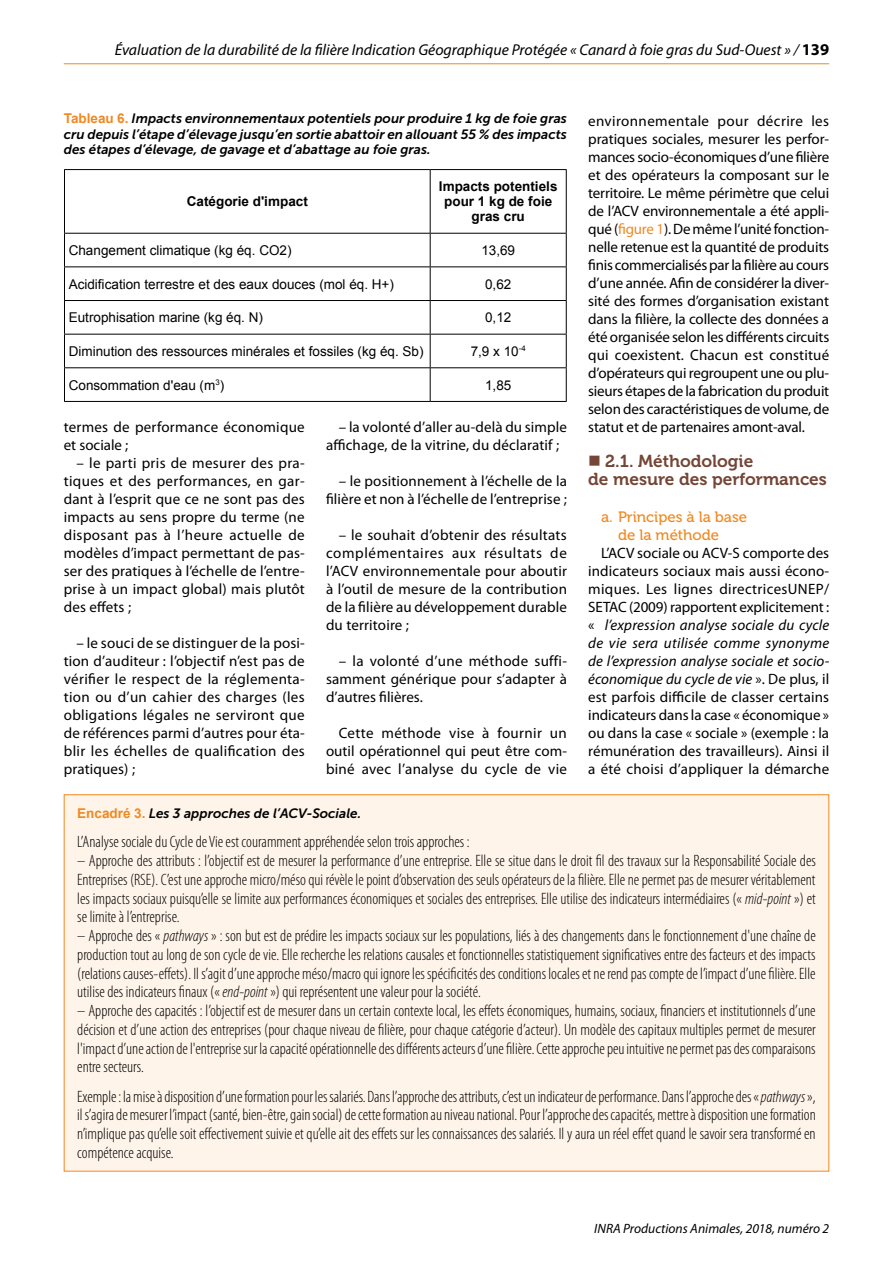
<style>
.page{position:relative;width:893px;height:1263px;background:#fff}
.page>*{position:absolute;margin:0;border:0;box-sizing:border-box;transform-origin:0 0}
.t1{font:17.25px/18px "Museo 700";color:#754636}
.t2{font:300 condensed 16.5px/18.8px "Myriad Pro";color:#000;text-align:justify}
.t3{font:italic 15.75px "Myriad Pro";color:#000}
.t4{font:15px/18px "Myriad Pro";letter-spacing:.01em;color:#000;text-align:justify}
.t5{font:15px/18px "Museo 500";color:#f18922}
.t6{font:italic 13.5px/15.8px "Museo Sans 700";color:#000;text-align:justify}
.t7{font:13.5px "Arial";color:#000}
.t8{font:700 13.5px/15px "Arial";color:#000;text-align:center}
.t9{font:italic 13.5px "Myriad Pro";color:#000}
.s1{font-weight:700;font-style:normal;font-size:16.5px}
.s2{font-family:"Arial";font-weight:700;font-style:normal;color:#f18922}
.s3{color:#f18922}
.s4{font-style:italic}
</style>
<div class="page">
<hr style="left:64px;top:63px;width:765px;height:1px;background:#f18922">
<hr style="left:430px;top:170px;width:1px;height:63px;background:#000">
<hr style="left:430px;top:234px;width:1px;height:32px;background:#000">
<hr style="left:64px;top:266px;width:366px;height:1px;background:#000">
<hr style="left:430px;top:266px;width:137px;height:1px;background:#000">
<hr style="left:430px;top:267px;width:1px;height:33px;background:#000">
<hr style="left:64px;top:300px;width:366px;height:1px;background:#000">
<hr style="left:430px;top:300px;width:137px;height:1px;background:#000">
<hr style="left:430px;top:301px;width:1px;height:33px;background:#000">
<hr style="left:64px;top:334px;width:366px;height:1px;background:#000">
<hr style="left:430px;top:334px;width:137px;height:1px;background:#000">
<hr style="left:430px;top:334px;width:1px;height:33px;background:#000">
<hr style="left:64px;top:367px;width:366px;height:1px;background:#000">
<hr style="left:430px;top:367px;width:137px;height:1px;background:#000">
<hr style="left:430px;top:368px;width:1px;height:33px;background:#000">
<hr style="left:64px;top:234px;width:1px;height:32px;background:#000">
<hr style="left:566px;top:234px;width:1px;height:32px;background:#000">
<hr style="left:64px;top:267px;width:1px;height:33px;background:#000">
<hr style="left:566px;top:267px;width:1px;height:33px;background:#000">
<hr style="left:64px;top:301px;width:1px;height:33px;background:#000">
<hr style="left:566px;top:301px;width:1px;height:33px;background:#000">
<hr style="left:64px;top:334px;width:1px;height:33px;background:#000">
<hr style="left:566px;top:334px;width:1px;height:33px;background:#000">
<hr style="left:64px;top:368px;width:1px;height:33px;background:#000">
<hr style="left:566px;top:368px;width:1px;height:33px;background:#000">
<hr style="left:64px;top:401px;width:366px;height:1px;background:#000">
<hr style="left:430px;top:401px;width:137px;height:1px;background:#000">
<hr style="left:64px;top:169px;width:366px;height:1px;background:#000">
<hr style="left:64px;top:170px;width:1px;height:63px;background:#000">
<hr style="left:430px;top:169px;width:137px;height:1px;background:#000">
<hr style="left:566px;top:170px;width:1px;height:63px;background:#000">
<hr style="left:64px;top:233px;width:366px;height:1px;background:#000">
<hr style="left:430px;top:233px;width:137px;height:1px;background:#000">
<div style="left:64px;top:795px;width:765px;height:376px;background:#fef4ea"></div>
<p class="t3" style="left:115px;top:41px;width:716px">Évaluation de la durabilité de la filière Indication Géographique Protégée « Canard à foie gras du Sud-Ouest » / <span class="s1">139</span></p>
<p class="t6" style="left:64px;top:110px;width:505px"><span class="s2">Tableau 6.</span> Impacts environnementaux potentiels pour produire 1 kg de foie gras cru depuis l’étape d’élevage jusqu’en sortie abattoir en allouant 55 % des impacts des étapes d’élevage, de gavage et d’abattage au foie gras.</p>
<p class="t8" style="left:187px;top:194px;width:122px">Catégorie d'impact</p>
<p class="t8" style="left:439px;top:179px;width:120px">Impacts potentiels pour 1 kg de foie gras cru</p>
<p class="t7" style="left:69px;top:241px;width:224px">Changement climatique (kg éq. CO2)</p>
<p class="t7" style="left:481px;top:241px;width:35px">13,69</p>
<p class="t7" style="left:69px;top:275px;width:327px">Acidification terrestre et des eaux douces (mol éq. H+)</p>
<p class="t7" style="left:485px;top:275px;width:28px">0,62</p>
<p class="t7" style="left:69px;top:309px;width:196px">Eutrophisation marine (kg éq. N)</p>
<p class="t7" style="left:485px;top:309px;width:28px">0,12</p>
<p class="t7" style="left:69px;top:342px;width:356px">Diminution des ressources minérales et fossiles (kg éq. Sb)</p>
<p class="t7" style="left:471px;top:342px;width:57px">7,9 x 10<sup>-4</sup></p>
<p class="t7" style="left:69px;top:376px;width:157px">Consommation d'eau (m<sup>3</sup>)</p>
<p class="t7" style="left:485px;top:376px;width:28px">1,85</p>
<p class="t4" style="left:64px;top:418px;width:242px">termes de performance économique et sociale ;</p>
<p class="t4" style="left:64px;top:454px;width:243px;text-indent:13px">– le parti pris de mesurer des pra&shy;tiques et des performances, en gar&shy;dant à l’esprit que ce ne sont pas des impacts au sens propre du terme (ne disposant pas à l’heure actuelle de modèles d’impact permettant de pas&shy;ser des pratiques à l’échelle de l’entre&shy;prise à un impact global) mais plutôt des effets ;</p>
<p class="t4" style="left:64px;top:634px;width:243px;text-indent:13px">– le souci de se distinguer de la posi&shy;tion d’auditeur : l’objectif n’est pas de vérifier le respect de la réglementa&shy;tion ou d’un cahier des charges (les obligations légales ne serviront que de références parmi d’autres pour éta&shy;blir les échelles de qualification des pratiques) ;</p>
<p class="t4" style="left:326px;top:418px;width:242px;text-indent:13px">– la volonté d’aller au-delà du simple affichage, de la vitrine, du déclaratif ;</p>
<p class="t4" style="left:326px;top:472px;width:242px;text-align:right">– le positionnement à l’échelle de la filière et non à l’échelle de l’entreprise ;</p>
<p class="t4" style="left:326px;top:526px;width:243px;text-indent:13px">– le souhait d’obtenir des résultats complémentaires aux résultats de l’ACV environnementale pour aboutir à l’outil de mesure de la contribution de la filière au développement durable du territoire ;</p>
<p class="t4" style="left:326px;top:652px;width:242px;text-indent:13px">– la volonté d’une méthode suffi&shy;samment générique pour s’adapter à d’autres filières.</p>
<p class="t4" style="left:326px;top:724px;width:242px;text-indent:13px">Cette méthode vise à fournir un outil opérationnel qui peut être com&shy;biné avec l’analyse du cycle de vie</p>
<p class="t4" style="left:588px;top:112px;width:243px">environnementale pour décrire les pratiques sociales, mesurer les perfor&shy;mances socio-économiques d’une filière et des opérateurs la composant sur le territoire. Le même périmètre que celui de l’ACV environnementale a été appli&shy;qué (<span class="s3">figure 1</span>). De même l’unité fonction&shy;nelle retenue est la quantité de produits finis commercialisés par la filière au cours d’une année. Afin de considérer la diver&shy;sité des formes d’organisation existant dans la filière, la collecte des données a été organisée selon les différents circuits qui coexistent. Chacun est constitué d’opérateurs qui regroupent une ou plu&shy;sieurs étapes de la fabrication du produit selon des caractéristiques de volume, de statut et de partenaires amont-aval.</p>
<p class="t1" style="left:588px;top:452px;width:240px;text-indent:17px">2.1. Méthodologie<br>de mesure des performances</p>
<p class="t5" style="left:618px;top:508px;width:131px;text-indent:-17px">a. Principes à la base de la méthode</p>
<p class="t4" style="left:588px;top:544px;width:243px;text-indent:13px">L’ACV sociale ou ACV-S comporte des indicateurs sociaux mais aussi écono&shy;miques. Les lignes directricesUNEP/ SETAC (2009) rapportent explicitement : « <span class="s4">l’expression analyse sociale du cycle de vie sera utilisée comme synonyme de l’expression analyse sociale et socio&shy;économique du cycle de vie</span> ». De plus, il est parfois difficile de classer certains indicateurs dans la case « économique » ou dans la case « sociale » (exemple : la rémunération des travailleurs). Ainsi il a été choisi d’appliquer la démarche</p>
<p class="t6" style="left:77px;top:805px;width:285px"><span class="s2">Encadré 3.</span> Les 3 approches de l’ACV-Sociale.</p>
<p class="t2" style="left:77px;top:833px;width:394px">L’Analyse sociale du Cycle de Vie est couramment appréhendée selon trois approches :</p>
<p class="t2" style="left:77px;top:852px;width:740px">– Approche des attributs : l’objectif est de mesurer la performance d’une entreprise. Elle se situe dans le droit fil des travaux sur la Responsabilité Sociale des Entreprises (RSE). C’est une approche micro/méso qui révèle le point d’observation des seuls opérateurs de la filière. Elle ne permet pas de mesurer véritablement les impacts sociaux puisqu’elle se limite aux performances économiques et sociales des entreprises. Elle utilise des indicateurs intermédiaires (« <span class="s4">mid-point</span> ») et se limite à l’entreprise.</p>
<p class="t2" style="left:77px;top:927px;width:740px">– Approche des « <span class="s4">pathways</span> » : son but est de prédire les impacts sociaux sur les populations, liés à des changements dans le fonctionnement d'une chaîne de production tout au long de son cycle de vie. Elle recherche les relations causales et fonctionnelles statistiquement significatives entre des facteurs et des impacts (relations causes-effets). Il s’agit d’une approche méso/macro qui ignore les spécificités des conditions locales et ne rend pas compte de l’impact d’une filière. Elle utilise des indicateurs finaux («<span class="s4">end-point</span> ») qui représentent une valeur pour la société.</p>
<p class="t2" style="left:77px;top:1002px;width:740px">– Approche des capacités : l’objectif est de mesurer dans un certain contexte local, les effets économiques, humains, sociaux, financiers et institutionnels d’une décision et d’une action des entreprises (pour chaque niveau de filière, pour chaque catégorie d’acteur). Un modèle des capitaux multiples permet de mesurer l'impact d’une action de l'entreprise sur la capacité opérationnelle des différents acteurs d’une filière. Cette approche peu intuitive ne permet pas des comparaisons entre secteurs.</p>
<p class="t2" style="left:77px;top:1087px;width:740px">Exemple : la mise à disposition d’une formation pour les salariés. Dans l’approche des attributs, c’est un indicateur de performance. Dans l’approche des « <span class="s4">pathways</span> », il s’agira de mesurer l’impact (santé, bien-être, gain social) de cette formation au niveau national. Pour l’approche des capacités, mettre à disposition une formation n’implique pas qu’elle soit effectivement suivie et qu’elle ait des effets sur les connaissances des salariés. Il y aura un réel effet quand le savoir sera transformé en compétence acquise.</p>
<p class="t9" style="left:594px;top:1221px;width:236px">INRA Productions Animales, 2018, numéro 2</p>
</div>
